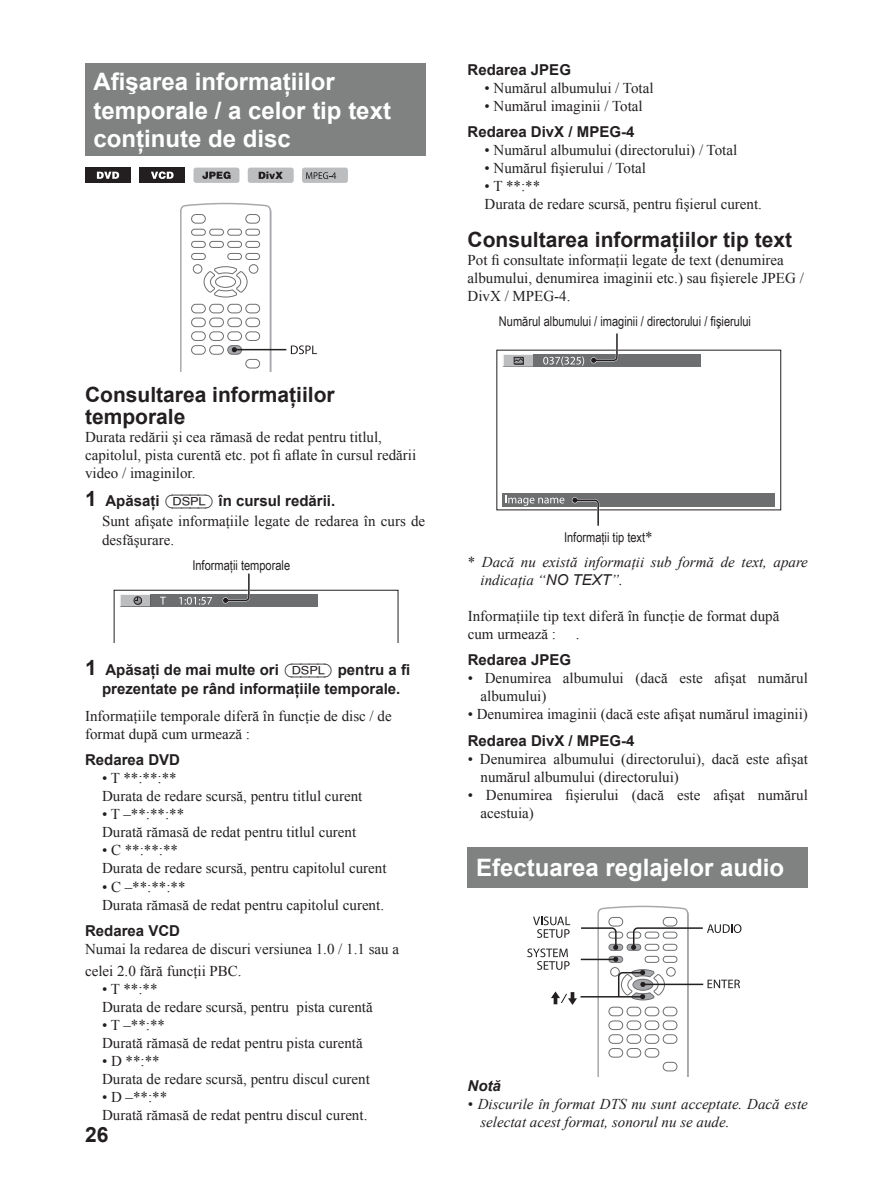
<style>
.page{position:relative;width:893px;height:1191px;background:#fff}
.page>*{position:absolute;margin:0;border:0;box-sizing:border-box;transform-origin:0 0}
.t1{font:700 24px/28.8px "Arial";color:#fff}
.t2{font:700 21px/21.6px "Arial";color:#231f20}
.t3{font:15px/18px "Times New Roman";color:#231f20}
.t4{font:700 15px/19.5px "Arial";color:#231f20;text-align:center}
.t5{font:italic 15px/18px "Times New Roman";color:#231f20}
.t6{font:italic 700 15px "Arial";color:#231f20}
.t7{font:13.5px "Arial Narrow";color:#231f20}
.s1{font-size:21px}
.s2{font-family:"Sony TT Keyboard";font-weight:400}
.s3{font-family:"Times New Roman";font-size:15px}
.s4{font-style:normal}
.s5{font-family:"Arial"}
</style>
<div class="page">
<div style="left:85px;top:64px;width:340px;height:92px;background:#808282"></div>
<svg style="left:85px;top:167px;width:46px;height:1px"></svg>
<div style="left:85px;top:168px;width:46px;height:15px;background:#231f20"></div>
<svg style="left:97px;top:172px;width:22px;height:7px"></svg>
<svg style="left:139px;top:167px;width:46px;height:1px"></svg>
<div style="left:139px;top:168px;width:46px;height:15px;background:#231f20"></div>
<svg style="left:151px;top:171px;width:23px;height:8px"></svg>
<div style="left:193px;top:167px;width:47px;height:16px;background:#c8cacc"></div>
<div style="left:194px;top:168px;width:45px;height:15px;background:#bbbdbf;border-radius:3px"></div>
<svg style="left:202px;top:171px;width:29px;height:8px"></svg>
<div style="left:248px;top:167px;width:47px;height:16px;background:#f5f5f6"></div>
<div style="left:248px;top:168px;width:46px;height:15px;background:#bbbdbf;border-radius:3px"></div>
<svg style="left:259px;top:172px;width:24px;height:7px"></svg>
<div style="left:302px;top:167px;width:47px;height:16px;background:#eaebeb"></div>
<div style="left:302px;top:168px;width:46px;height:15px;background:#bbbdbf;border-radius:3px"></div>
<svg style="left:306px;top:172px;width:30px;height:7px"></svg>
<svg style="left:180px;top:202px;width:92px;height:170px"></svg>
<svg style="left:291px;top:345px;width:26px;height:9px"></svg>
<hr style="left:235px;top:349px;width:51px;height:1px;background:#231f20">
<svg style="left:114px;top:573px;width:284px;height:69px"></svg>
<svg style="left:503px;top:354px;width:30px;height:13px"></svg>
<div style="left:533px;top:354px;width:168px;height:13px;background:#6c6e70"></div>
<div style="left:503px;top:493px;width:272px;height:13px;background:#6c6e70"></div>
<svg style="left:543px;top:356px;width:41px;height:10px"></svg>
<svg style="left:506px;top:495px;width:58px;height:11px"></svg>
<svg style="left:591px;top:333px;width:28px;height:30px"></svg>
<svg style="left:572px;top:497px;width:28px;height:29px"></svg>
<svg style="left:527px;top:905px;width:214px;height:171px"></svg>
<div style="left:468px;top:847px;width:340px;height:41px;background:#808282"></div>
<h1 class="t1" style="left:94px;top:67px;width:299px">Afişarea informaţiilor temporale / a celor tip text conţinute de disc</h1>
<h2 class="t2" style="left:85px;top:384px;width:251px">Consultarea informaţiilor temporale</h2>
<p class="t3" style="left:85px;top:428px;width:333px">Durata redării şi cea rămasă de redat pentru titlul, capitolul, pista curentă etc. pot fi aflate în cursul redării video / imaginilor.</p>
<p class="t4" style="left:85px;top:491px;width:252px"><span class="s1">1</span> Apăsaţi <span class="s2">(DSPL)</span> în cursul redării.</p>
<p class="t3" style="left:102px;top:510px;width:325px;line-height:19.5px">Sunt afişate informaţiile legate de redarea în curs de desfăşurare.</p>
<p class="t7" style="left:192px;top:555px;width:99px">Informaţii temporale</p>
<p class="t4" style="left:85px;top:660px;width:327px"><span class="s1">1</span> Apăsaţi de mai multe ori <span class="s2">(DSPL)</span> pentru a fi prezentate pe rând informaţiile temporale.</p>
<p class="t3" style="left:85px;top:706px;width:308px">Informaţiile temporale diferă în funcţie de disc / de format după cum urmează :</p>
<p class="t4" style="left:85px;top:750px;width:97px">Redarea DVD</p>
<p class="t3" style="left:102px;top:769px;width:262px">• T **:**:**<br>Durata de redare scursă, pentru titlul curent</p>
<p class="t3" style="left:102px;top:805px;width:256px">• T –**:**:**<br>Durată rămasă de redat pentru titlul curent</p>
<p class="t3" style="left:102px;top:841px;width:286px">• C **:**:**<br>Durata de redare scursă, pentru capitolul curent</p>
<p class="t3" style="left:102px;top:877px;width:284px">• C –**:**:**<br>Durata rămasă de redat pentru capitolul curent.</p>
<p class="t4" style="left:85px;top:921px;width:97px">Redarea VCD</p>
<p class="t3" style="left:85px;top:938px;width:316px;line-height:21.6px">Numai la redarea de discuri versiunea 1.0 / 1.1 sau a celei 2.0 fără funcţii PBC.</p>
<p class="t3" style="left:102px;top:979px;width:272px">• T **:**<br>Durata de redare scursă, pentru pista curentă</p>
<p class="t3" style="left:102px;top:1015px;width:262px">• T –**:**<br>Durată rămasă de redat pentru pista curentă</p>
<p class="t3" style="left:102px;top:1051px;width:269px">• D **:**<br>Durata de redare scursă, pentru discul curent</p>
<p class="t3" style="left:102px;top:1087px;width:267px">• D –**:**<br>Durată rămasă de redat pentru discul curent.</p>
<h2 class="t2" style="left:85px;top:1124px;width:25px">26</h2>
<p class="t4" style="left:468px;top:60px;width:105px">Redarea JPEG</p>
<p class="t3" style="left:485px;top:78px;width:170px">• Numărul albumului / Total</p>
<p class="t3" style="left:485px;top:96px;width:160px">• Numărul imaginii / Total</p>
<p class="t4" style="left:468px;top:122px;width:168px">Redarea DivX / MPEG-4</p>
<p class="t3" style="left:485px;top:141px;width:254px">• Numărul albumului (directorului) / Total</p>
<p class="t3" style="left:485px;top:159px;width:163px">• Numărul fişierului / Total</p>
<p class="t3" style="left:485px;top:177px;width:279px">• T **:**<br>Durata de redare scursă, pentru fişierul curent.</p>
<h2 class="t2" style="left:468px;top:229px;width:326px">Consultarea informaţiilor tip text</h2>
<p class="t3" style="left:468px;top:250px;width:338px">Pot fi consultate informaţii legate de text (denumirea albumului, denumirea imaginii etc.) sau fişierele JPEG /<br>DivX / MPEG-4.</p>
<p class="t7" style="left:499px;top:311px;width:254px">Numărul albumului / imaginii / directorului / fişierului</p>
<p class="t7" style="left:564px;top:527px;width:90px">Informaţii tip text<span class="s3">*</span></p>
<p class="t5" style="left:480px;top:552px;width:329px;text-indent:-13px"><span class="s4">*</span> Dacă nu există informaţii sub formă de text, apare indicaţia “<span class="s5">NO TEXT</span>”.</p>
<p class="t3" style="left:468px;top:606px;width:313px">Informaţiile tip text diferă în funcţie de format după cum urmează :</p>
<p class="t3" style="left:576px;top:624px;width:5px">.</p>
<p class="t4" style="left:468px;top:650px;width:105px">Redarea JPEG</p>
<p class="t3" style="left:480px;top:669px;width:329px;text-indent:-13px">• Denumirea albumului (dacă este afişat numărul albumului)</p>
<p class="t3" style="left:468px;top:705px;width:342px">• Denumirea imaginii (dacă este afişat numărul imaginii)</p>
<p class="t4" style="left:468px;top:731px;width:168px">Redarea DivX / MPEG-4</p>
<p class="t3" style="left:480px;top:749px;width:329px;text-indent:-13px">• Denumirea albumului (directorului), dacă este afişat numărul albumului (directorului)</p>
<p class="t3" style="left:480px;top:785px;width:329px;text-indent:-13px">• Denumirea fişierului (dacă este afişat numărul acestuia)</p>
<h1 class="t1" style="left:476px;top:854px;width:310px">Efectuarea reglajelor audio</h1>
<p class="t6" style="left:468px;top:1075px;width:35px">Notă</p>
<p class="t5" style="left:480px;top:1094px;width:329px;text-indent:-13px">• Discurile în format DTS nu sunt acceptate. Dacă este selectat acest format, sonorul nu se aude.</p>
</div>
